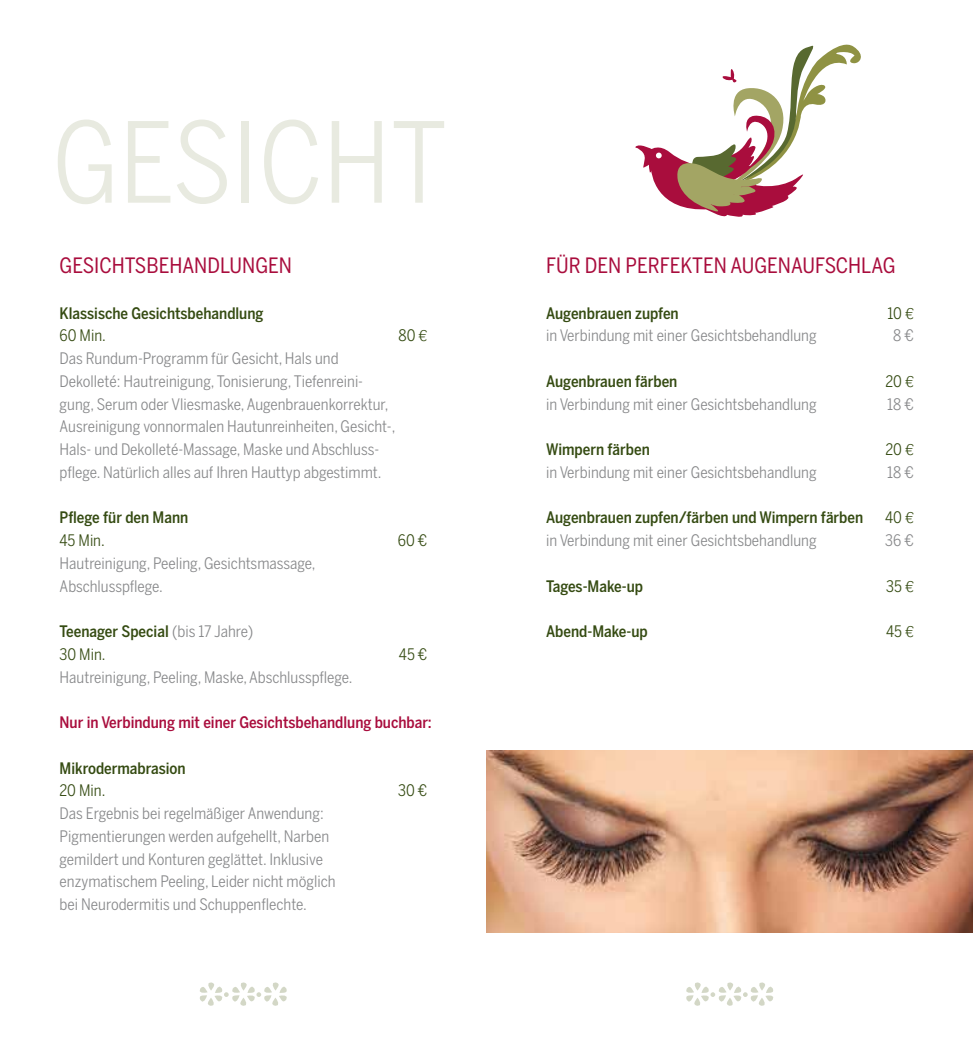
<style>
.page{position:relative;width:973px;height:1042px;background:#fff}
.page>*{position:absolute;margin:0;border:0;box-sizing:border-box;transform-origin:0 0}
.t1{font:110.25px "Benton Sans Cond";color:#e8eae0}
.t2{font:21px "Benton Sans Cond";color:#a90d3d}
.t3{font:15.75px/22.8px "Benton Sans Cond";color:#87888a}
.t4{font:500 15.75px/22.8px "Benton Sans Cond";color:#354b12}
.t5{font:500 15.75px "Benton Sans Cond";color:#a90d3d}
.t6{font:15.75px "Benton Sans Cond";color:#354b12}
.s1{font-family:"Helvetica";font-weight:300}
.s2{font-weight:400;color:#87888a}
.s3{font-weight:400}
</style>
<div class="page">
<svg style="left:635px;top:44px;width:226px;height:173px"></svg>
<svg style="left:686px;top:982px;width:87px;height:24px"></svg>
<svg style="left:200px;top:982px;width:87px;height:24px"></svg>
<img style="left:486px;top:751px;width:486px;height:182px">
<h1 class="t1" style="left:52px;top:99px;width:396px">GESICHT</h1>
<h2 class="t2" style="left:60px;top:253px;width:234px">GESICHTSBEHANDLUNGEN</h2>
<p class="t4" style="left:60px;top:301px;width:205px">Klassische Gesichtsbehandlung</p>
<p class="t6" style="left:60px;top:326px;width:48px">60 Min.</p>
<p class="t6" style="left:398px;top:326px;width:30px">80 <span class="s1">€</span></p>
<p class="t3" style="left:60px;top:347px;width:337px">Das Rundum-Programm für Gesicht, Hals und Dekolleté: Hautreinigung, Tonisierung, Tiefenreini&shy;gung, Serum oder Vliesmaske, Augenbrauenkorrektur, Ausreinigung vonnormalen Hautunreinheiten, Gesicht-, Hals- und Dekolleté-Massage, Maske und Abschluss&shy;pflege. Natürlich alles auf Ihren Hauttyp abgestimmt.</p>
<p class="t4" style="left:60px;top:506px;width:130px">Pflege für den Mann</p>
<p class="t6" style="left:60px;top:531px;width:47px">45 Min.</p>
<p class="t6" style="left:398px;top:531px;width:31px">60 €</p>
<p class="t3" style="left:60px;top:551px;width:257px">Hautreinigung, Peeling, Gesichtsmassage,<br>Abschlusspflege.</p>
<p class="t4" style="left:60px;top:620px;width:195px">Teenager Special <span class="s2">(bis 17 Jahre)<br></span><span class="s3">30 Min.</span></p>
<p class="t6" style="left:399px;top:645px;width:30px">45 €</p>
<p class="t3" style="left:60px;top:665px;width:294px">Hautreinigung, Peeling, Maske, Abschlusspflege.</p>
<p class="t5" style="left:60px;top:713px;width:374px">Nur in Verbindung mit einer Gesichtsbehandlung buchbar:</p>
<p class="t4" style="left:60px;top:756px;width:128px">Mikrodermabrasion</p>
<p class="t6" style="left:60px;top:781px;width:47px">20 Min.</p>
<p class="t6" style="left:398px;top:781px;width:31px">30 €</p>
<p class="t3" style="left:60px;top:802px;width:277px">Das Ergebnis bei regelmäßiger Anwendung:<br>Pigmentierungen werden aufgehellt, Narben gemildert und Konturen geglättet. Inklusive enzymatischem Peeling, Leider nicht möglich bei Neurodermitis und Schuppenflechte.</p>
<h2 class="t2" style="left:546px;top:253px;width:351px">FÜR DEN PERFEKTEN AUGENAUFSCHLAG</h2>
<p class="t4" style="left:546px;top:301px;width:134px">Augenbrauen zupfen</p>
<p class="t6" style="left:887px;top:304px;width:28px">10 <span class="s1">€</span></p>
<p class="t3" style="left:546px;top:324px;width:272px">in Verbindung mit einer Gesichtsbehandlung</p>
<p class="t3" style="left:893px;top:324px;width:22px">8 €</p>
<p class="t4" style="left:546px;top:370px;width:133px">Augenbrauen färben</p>
<p class="t6" style="left:885px;top:372px;width:30px">20 <span class="s1">€</span></p>
<p class="t3" style="left:546px;top:392px;width:272px">in Verbindung mit einer Gesichtsbehandlung</p>
<p class="t3" style="left:887px;top:392px;width:28px">18 €</p>
<p class="t4" style="left:546px;top:438px;width:105px">Wimpern färben</p>
<p class="t6" style="left:885px;top:440px;width:30px">20 <span class="s1">€</span></p>
<p class="t3" style="left:546px;top:461px;width:272px">in Verbindung mit einer Gesichtsbehandlung</p>
<p class="t3" style="left:887px;top:461px;width:28px">18 €</p>
<p class="t4" style="left:546px;top:506px;width:318px">Augenbrauen zupfen/färben und Wimpern färben</p>
<p class="t6" style="left:884px;top:508px;width:30px">40 <span class="s1">€</span></p>
<p class="t3" style="left:546px;top:529px;width:272px">in Verbindung mit einer Gesichtsbehandlung</p>
<p class="t3" style="left:885px;top:529px;width:30px">36 €</p>
<p class="t4" style="left:546px;top:574px;width:99px">Tages-Make-up</p>
<p class="t6" style="left:886px;top:577px;width:29px">35 <span class="s1">€</span></p>
<p class="t4" style="left:546px;top:620px;width:103px">Abend-Make-up</p>
<p class="t6" style="left:885px;top:622px;width:29px">45 <span class="s1">€</span></p>
</div>
